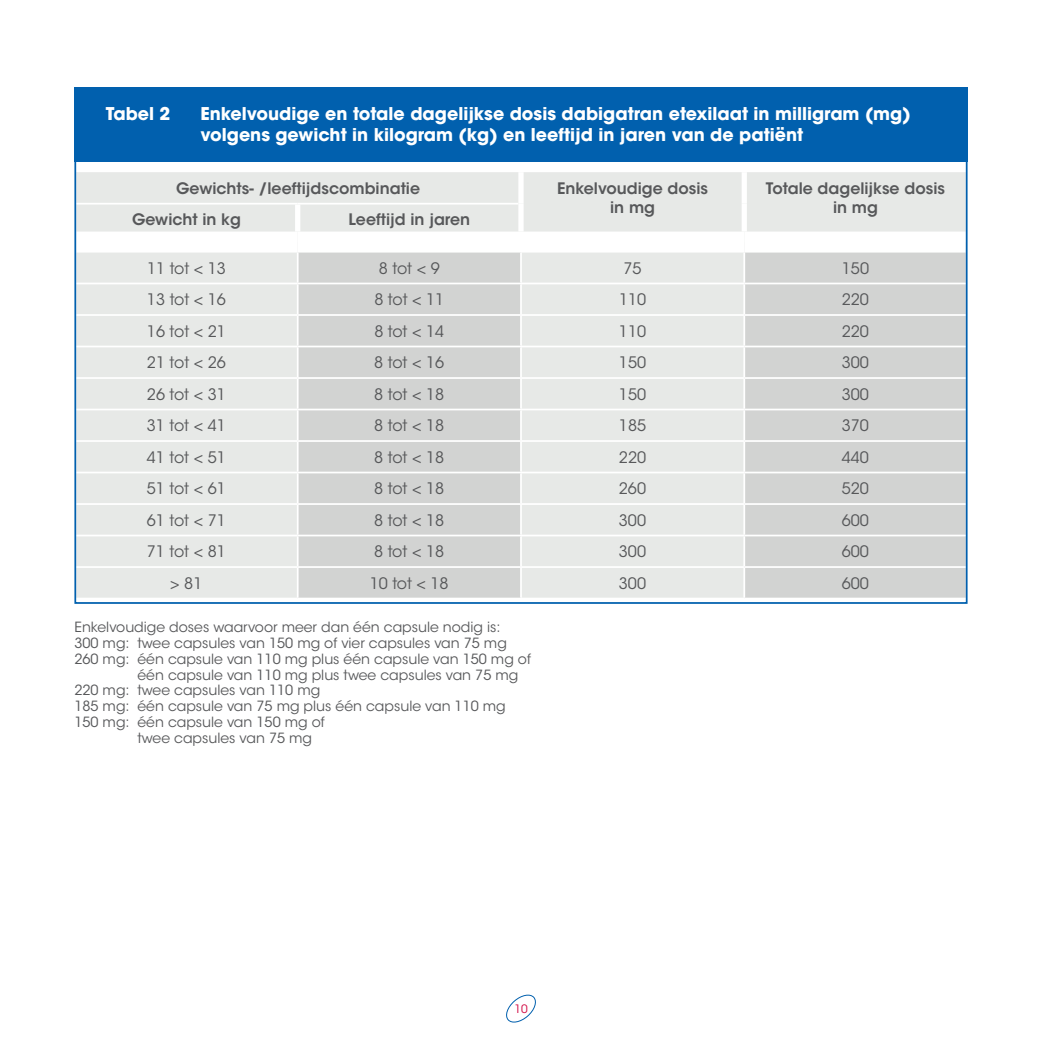
<style>
.page{position:relative;width:1042px;height:1042px;background:#fff}
.page>*{position:absolute;margin:0;border:0;box-sizing:border-box;transform-origin:0 0}
.t1{font:700 17.5px/21px "ITC Avant Garde Std";color:#fff}
.t2{font:15.75px "ITC Avant Garde Std";color:#57585a}
.t3{font:600 15.75px/18.9px "ITC Avant Garde Std";color:#57585a;text-align:center}
.t4{font:14px "ITC Avant Garde Std";color:#57585a}
.t5{font:11.55px "ITC Avant Garde Std";color:#d20e46}
</style>
<div class="page">
<svg style="left:506px;top:994px;width:30px;height:29px"></svg>
<div style="left:74px;top:87px;width:893px;height:74px;background:#0160ae"></div>
<div style="left:77px;top:172px;width:887px;height:426px;background:#e7e9e7"></div>
<div style="left:299px;top:253px;width:665px;height:345px;background:#d2d3d2"></div>
<div style="left:522px;top:253px;width:221px;height:345px;background:#e7e9e7"></div>
<hr style="left:297px;top:284px;width:2px;height:30px;background:#fff">
<hr style="left:520px;top:284px;width:2px;height:30px;background:#fff">
<hr style="left:743px;top:284px;width:2px;height:30px;background:#fff">
<hr style="left:74px;top:314px;width:224px;height:2px;background:#fff">
<hr style="left:298px;top:314px;width:223px;height:2px;background:#fff">
<hr style="left:297px;top:316px;width:2px;height:30px;background:#fff">
<hr style="left:521px;top:314px;width:223px;height:2px;background:#fff">
<hr style="left:520px;top:316px;width:2px;height:30px;background:#fff">
<hr style="left:744px;top:314px;width:223px;height:2px;background:#fff">
<hr style="left:743px;top:316px;width:2px;height:30px;background:#fff">
<hr style="left:74px;top:346px;width:224px;height:1px;background:#fff">
<hr style="left:298px;top:346px;width:223px;height:1px;background:#fff">
<hr style="left:297px;top:347px;width:2px;height:30px;background:#fff">
<hr style="left:521px;top:346px;width:223px;height:1px;background:#fff">
<hr style="left:520px;top:347px;width:2px;height:30px;background:#fff">
<hr style="left:744px;top:346px;width:223px;height:1px;background:#fff">
<hr style="left:743px;top:347px;width:2px;height:30px;background:#fff">
<hr style="left:74px;top:377px;width:224px;height:2px;background:#fff">
<hr style="left:298px;top:377px;width:223px;height:2px;background:#fff">
<hr style="left:297px;top:379px;width:2px;height:30px;background:#fff">
<hr style="left:521px;top:377px;width:223px;height:2px;background:#fff">
<hr style="left:520px;top:379px;width:2px;height:30px;background:#fff">
<hr style="left:744px;top:377px;width:223px;height:2px;background:#fff">
<hr style="left:743px;top:379px;width:2px;height:30px;background:#fff">
<hr style="left:74px;top:409px;width:224px;height:1px;background:#fff">
<hr style="left:298px;top:409px;width:223px;height:1px;background:#fff">
<hr style="left:297px;top:410px;width:2px;height:30px;background:#fff">
<hr style="left:521px;top:409px;width:223px;height:1px;background:#fff">
<hr style="left:520px;top:410px;width:2px;height:30px;background:#fff">
<hr style="left:744px;top:409px;width:223px;height:1px;background:#fff">
<hr style="left:743px;top:410px;width:2px;height:30px;background:#fff">
<hr style="left:74px;top:440px;width:224px;height:2px;background:#fff">
<hr style="left:298px;top:440px;width:223px;height:2px;background:#fff">
<hr style="left:297px;top:442px;width:2px;height:30px;background:#fff">
<hr style="left:521px;top:440px;width:223px;height:2px;background:#fff">
<hr style="left:520px;top:442px;width:2px;height:30px;background:#fff">
<hr style="left:744px;top:440px;width:223px;height:2px;background:#fff">
<hr style="left:743px;top:442px;width:2px;height:30px;background:#fff">
<hr style="left:74px;top:472px;width:224px;height:1px;background:#fff">
<hr style="left:298px;top:472px;width:223px;height:1px;background:#fff">
<hr style="left:297px;top:473px;width:2px;height:30px;background:#fff">
<hr style="left:521px;top:472px;width:223px;height:1px;background:#fff">
<hr style="left:520px;top:473px;width:2px;height:30px;background:#fff">
<hr style="left:744px;top:472px;width:223px;height:1px;background:#fff">
<hr style="left:743px;top:473px;width:2px;height:30px;background:#fff">
<hr style="left:74px;top:503px;width:224px;height:2px;background:#fff">
<hr style="left:298px;top:503px;width:223px;height:2px;background:#fff">
<hr style="left:297px;top:505px;width:2px;height:30px;background:#fff">
<hr style="left:521px;top:503px;width:223px;height:2px;background:#fff">
<hr style="left:520px;top:505px;width:2px;height:30px;background:#fff">
<hr style="left:744px;top:503px;width:223px;height:2px;background:#fff">
<hr style="left:743px;top:505px;width:2px;height:30px;background:#fff">
<hr style="left:74px;top:535px;width:224px;height:1px;background:#fff">
<hr style="left:298px;top:535px;width:223px;height:1px;background:#fff">
<hr style="left:297px;top:536px;width:2px;height:30px;background:#fff">
<hr style="left:521px;top:535px;width:223px;height:1px;background:#fff">
<hr style="left:520px;top:536px;width:2px;height:30px;background:#fff">
<hr style="left:744px;top:535px;width:223px;height:1px;background:#fff">
<hr style="left:743px;top:536px;width:2px;height:30px;background:#fff">
<hr style="left:74px;top:566px;width:224px;height:2px;background:#fff">
<hr style="left:298px;top:566px;width:223px;height:2px;background:#fff">
<hr style="left:297px;top:568px;width:2px;height:30px;background:#fff">
<hr style="left:521px;top:566px;width:223px;height:2px;background:#fff">
<hr style="left:520px;top:568px;width:2px;height:30px;background:#fff">
<hr style="left:744px;top:566px;width:223px;height:2px;background:#fff">
<hr style="left:743px;top:568px;width:2px;height:30px;background:#fff">
<hr style="left:74px;top:203px;width:224px;height:2px;background:#fff">
<hr style="left:298px;top:203px;width:220px;height:2px;background:#fff">
<div style="left:518px;top:172px;width:5px;height:32px;background:#fff"></div>
<div style="left:741px;top:172px;width:6px;height:32px;background:#fff"></div>
<div style="left:295px;top:205px;width:5px;height:27px;background:#fff"></div>
<div style="left:518px;top:204px;width:5px;height:28px;background:#fff"></div>
<div style="left:741px;top:204px;width:6px;height:28px;background:#fff"></div>
<div style="left:76px;top:232px;width:222px;height:21px;background:#fff"></div>
<div style="left:298px;top:232px;width:223px;height:21px;background:#fff"></div>
<div style="left:521px;top:232px;width:223px;height:21px;background:#fff"></div>
<div style="left:744px;top:232px;width:222px;height:21px;background:#fff"></div>
<hr style="left:297px;top:253px;width:2px;height:30px;background:#fff">
<hr style="left:520px;top:253px;width:2px;height:30px;background:#fff">
<hr style="left:743px;top:253px;width:2px;height:30px;background:#fff">
<hr style="left:74px;top:283px;width:224px;height:1px;background:#fff">
<hr style="left:298px;top:283px;width:223px;height:1px;background:#fff">
<hr style="left:521px;top:283px;width:223px;height:1px;background:#fff">
<hr style="left:744px;top:283px;width:223px;height:1px;background:#fff">
<p class="t1" style="left:106px;top:103px;width:66px">Tabel 2</p>
<p class="t1" style="left:200px;top:103px;width:712px">Enkelvoudige en totale dagelijkse dosis dabigatran etexilaat in milligram (mg) volgens gewicht in kilogram (kg) en leeftijd in jaren van de patiënt</p>
<p class="t3" style="left:176px;top:179px;width:245px">Gewichts- /leeftijdscombinatie</p>
<p class="t3" style="left:557px;top:179px;width:152px">Enkelvoudige dosis in mg</p>
<p class="t3" style="left:766px;top:179px;width:181px">Totale dagelijkse dosis in mg</p>
<p class="t3" style="left:132px;top:210px;width:110px">Gewicht in kg</p>
<p class="t3" style="left:348px;top:210px;width:123px">Leeftijd in jaren</p>
<p class="t2" style="left:147px;top:258px;width:80px">11 tot &lt; 13</p>
<p class="t2" style="left:379px;top:258px;width:62px">8 tot &lt; 9</p>
<p class="t2" style="left:623px;top:258px;width:20px">75</p>
<p class="t2" style="left:842px;top:258px;width:29px">150</p>
<p class="t2" style="left:147px;top:290px;width:80px">13 tot &lt; 16</p>
<p class="t2" style="left:374px;top:290px;width:71px">8 tot &lt; 11</p>
<p class="t2" style="left:619px;top:290px;width:29px">110</p>
<p class="t2" style="left:842px;top:290px;width:29px">220</p>
<p class="t2" style="left:147px;top:321px;width:80px">16 tot &lt; 21</p>
<p class="t2" style="left:374px;top:321px;width:71px">8 tot &lt; 14</p>
<p class="t2" style="left:619px;top:321px;width:29px">110</p>
<p class="t2" style="left:842px;top:321px;width:29px">220</p>
<p class="t2" style="left:147px;top:353px;width:80px">21 tot &lt; 26</p>
<p class="t2" style="left:374px;top:353px;width:71px">8 tot &lt; 16</p>
<p class="t2" style="left:619px;top:353px;width:29px">150</p>
<p class="t2" style="left:842px;top:353px;width:29px">300</p>
<p class="t2" style="left:147px;top:384px;width:80px">26 tot &lt; 31</p>
<p class="t2" style="left:374px;top:384px;width:71px">8 tot &lt; 18</p>
<p class="t2" style="left:619px;top:384px;width:29px">150</p>
<p class="t2" style="left:842px;top:384px;width:29px">300</p>
<p class="t2" style="left:147px;top:416px;width:80px">31 tot &lt; 41</p>
<p class="t2" style="left:374px;top:416px;width:71px">8 tot &lt; 18</p>
<p class="t2" style="left:619px;top:416px;width:29px">185</p>
<p class="t2" style="left:842px;top:416px;width:29px">370</p>
<p class="t2" style="left:147px;top:447px;width:80px">41 tot &lt; 51</p>
<p class="t2" style="left:374px;top:447px;width:71px">8 tot &lt; 18</p>
<p class="t2" style="left:619px;top:447px;width:29px">220</p>
<p class="t2" style="left:842px;top:447px;width:29px">440</p>
<p class="t2" style="left:147px;top:479px;width:80px">51 tot &lt; 61</p>
<p class="t2" style="left:374px;top:479px;width:71px">8 tot &lt; 18</p>
<p class="t2" style="left:619px;top:479px;width:29px">260</p>
<p class="t2" style="left:842px;top:479px;width:29px">520</p>
<p class="t2" style="left:147px;top:510px;width:80px">61 tot &lt; 71</p>
<p class="t2" style="left:374px;top:510px;width:71px">8 tot &lt; 18</p>
<p class="t2" style="left:619px;top:510px;width:29px">300</p>
<p class="t2" style="left:842px;top:510px;width:29px">600</p>
<p class="t2" style="left:147px;top:542px;width:80px">71 tot &lt; 81</p>
<p class="t2" style="left:374px;top:542px;width:71px">8 tot &lt; 18</p>
<p class="t2" style="left:619px;top:542px;width:29px">300</p>
<p class="t2" style="left:842px;top:542px;width:29px">600</p>
<p class="t2" style="left:170px;top:573px;width:34px">&gt; 81</p>
<p class="t2" style="left:370px;top:573px;width:80px">10 tot &lt; 18</p>
<p class="t2" style="left:619px;top:573px;width:29px">300</p>
<p class="t2" style="left:842px;top:573px;width:29px">600</p>
<p class="t4" style="left:74px;top:619px;width:428px">Enkelvoudige doses waarvoor meer dan één capsule nodig is:</p>
<p class="t4" style="left:74px;top:634px;width:434px">300 mg: twee capsules van 150 mg of vier capsules van 75 mg</p>
<p class="t4" style="left:74px;top:650px;width:458px">260 mg: één capsule van 110 mg plus één capsule van 150 mg of</p>
<p class="t4" style="left:137px;top:666px;width:382px">één capsule van 110 mg plus twee capsules van 75 mg</p>
<p class="t4" style="left:74px;top:682px;width:247px">220 mg: twee capsules van 110 mg</p>
<p class="t4" style="left:74px;top:697px;width:433px">185 mg: één capsule van 75 mg plus één capsule van 110 mg</p>
<p class="t4" style="left:74px;top:713px;width:252px">150 mg: één capsule van 150 mg of</p>
<p class="t4" style="left:137px;top:729px;width:176px">twee capsules van 75 mg</p>
<p class="t5" style="left:514px;top:1001px;width:15px">10</p>
</div>
